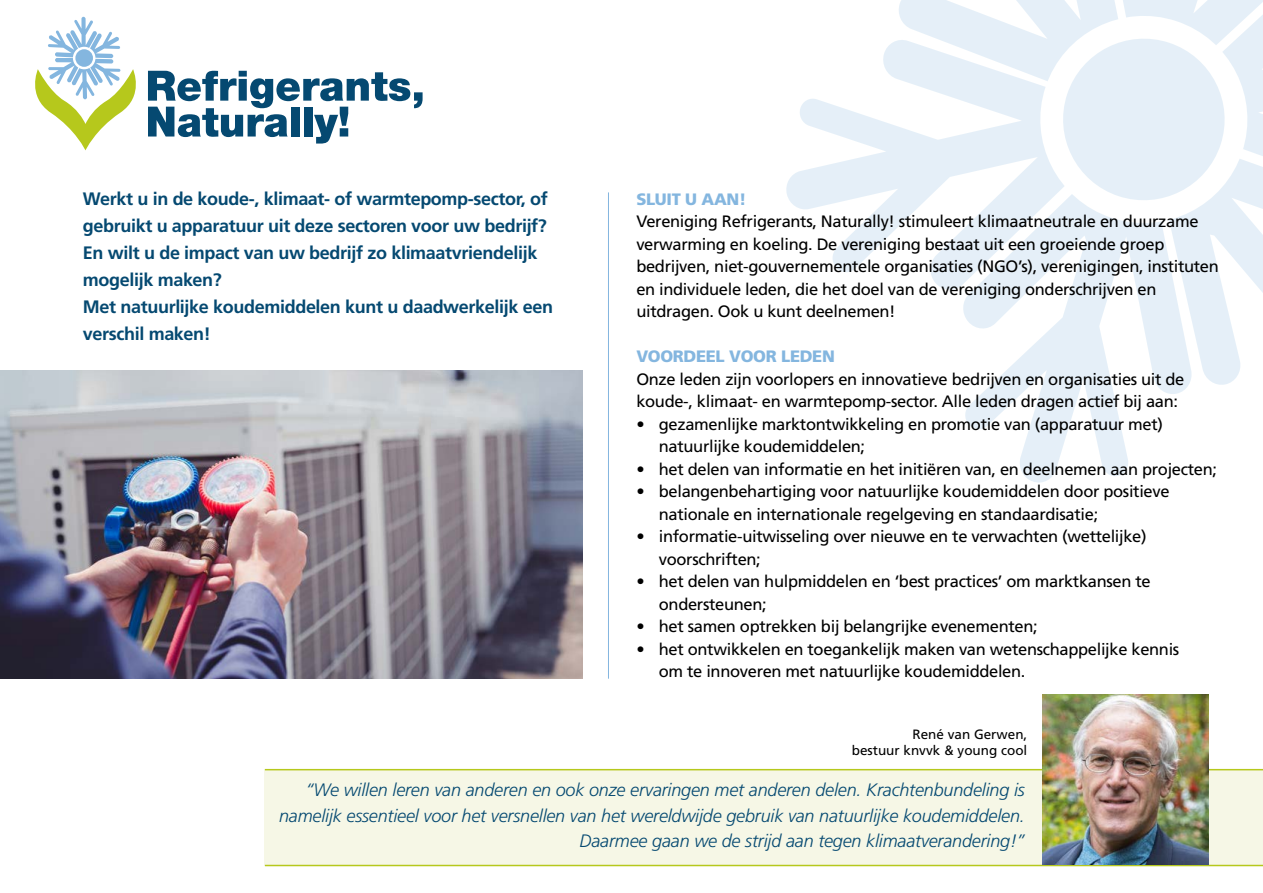
<style>
.page{position:relative;width:1263px;height:893px;background:#fff}
.page>*{position:absolute;margin:0;border:0;box-sizing:border-box;transform-origin:0 0}
.t1{font:700 18px/27px "Frutiger LT Std";letter-spacing:-.02em;color:#054971}
.t2{font:italic 300 18px/25.5px "Frutiger LT Std";letter-spacing:-.01em;color:#054971;text-align:right}
.t3{font:16.5px/22.5px "Frutiger LT Std";letter-spacing:-.02em;color:#000}
.t4{font:900 16.5px "Frutiger LT Std";letter-spacing:-.02em;color:#84b6df}
.t5{font:13.5px/16.2px "Frutiger LT Std";color:#000;text-align:right}
</style>
<div class="page">
<svg style="left:786px;top:0;width:477px;height:483px"></svg>
<svg style="left:1028px;top:3px;width:232px;height:233px;fill:#e5eff8"></svg>
<hr style="left:608px;top:192px;width:1px;height:487px;background:#84b6df">
<img style="left:0;top:371px;width:583px;height:308px">
<svg style="left:35px;top:17px;width:388px;height:134px"></svg>
<div style="left:265px;top:769px;width:998px;height:96px;background:#f6f7e6"></div>
<hr style="left:265px;top:769px;width:998px;height:1px;background:#b6c81c">
<hr style="left:265px;top:865px;width:998px;height:1px;background:#b6c81c">
<img style="left:1043px;top:694px;width:165px;height:171px">
<p class="t1" style="left:83px;top:185px;width:472px">Werkt u in de koude-, klimaat- of warmtepomp-sector, of gebruikt u apparatuur uit deze sectoren voor uw bedrijf?<br>En wilt u de impact van uw bedrijf zo klimaatvriendelijk mogelijk maken?<br>Met natuurlijke koudemiddelen kunt u daadwerkelijk een verschil maken!</p>
<p class="t4" style="left:636px;top:189px;width:112px">SLUIT U AAN!</p>
<p class="t3" style="left:636px;top:210px;width:584px">Vereniging Refrigerants, Naturally! stimuleert klimaatneutrale en duurzame verwarming en koeling. De vereniging bestaat uit een groeiende groep bedrijven, niet-gouvernementele organisaties (NGO’s), verenigingen, instituten en individuele leden, die het doel van de vereniging onderschrijven en uitdragen. Ook u kunt deelnemen!</p>
<p class="t4" style="left:636px;top:347px;width:200px">VOORDEEL VOOR LEDEN</p>
<p class="t3" style="left:636px;top:368px;width:550px">Onze leden zijn voorlopers en innovatieve bedrijven en organisaties uit de koude-, klimaat- en warmtepomp-sector. Alle leden dragen actief bij aan:</p>
<p class="t3" style="left:659px;top:413px;width:506px;text-indent:-23px">• gezamenlijke marktontwikkeling en promotie van (apparatuur met) natuurlijke koudemiddelen;</p>
<p class="t3" style="left:636px;top:458px;width:582px">• het delen van informatie en het initiëren van, en deelnemen aan projecten;</p>
<p class="t3" style="left:659px;top:480px;width:512px;text-indent:-23px">• belangenbehartiging voor natuurlijke koudemiddelen door positieve nationale en internationale regelgeving en standaardisatie;</p>
<p class="t3" style="left:659px;top:525px;width:489px;text-indent:-23px">• informatie-uitwisseling over nieuwe en te verwachten (wettelijke) voorschriften;</p>
<p class="t3" style="left:659px;top:570px;width:493px;text-indent:-23px">• het delen van hulpmiddelen en ‘best practices’ om marktkansen te ondersteunen;</p>
<p class="t3" style="left:636px;top:615px;width:403px">• het samen optrekken bij belangrijke evenementen;</p>
<p class="t3" style="left:659px;top:638px;width:522px;text-indent:-23px">• het ontwikkelen en toegankelijk maken van wetenschappelijke kennis om te innoveren met natuurlijke koudemiddelen.</p>
<p class="t5" style="left:852px;top:726px;width:177px">René van Gerwen,<br>bestuur knvvk &amp; young cool</p>
<p class="t2" style="left:279px;top:777px;width:747px">“We willen leren van anderen en ook onze ervaringen met anderen delen. Krachtenbundeling is namelijk essentieel voor het versnellen van het wereldwijde gebruik van natuurlijke koudemiddelen.<br>Daarmee gaan we de strijd aan tegen klimaatverandering!”</p>
</div>
